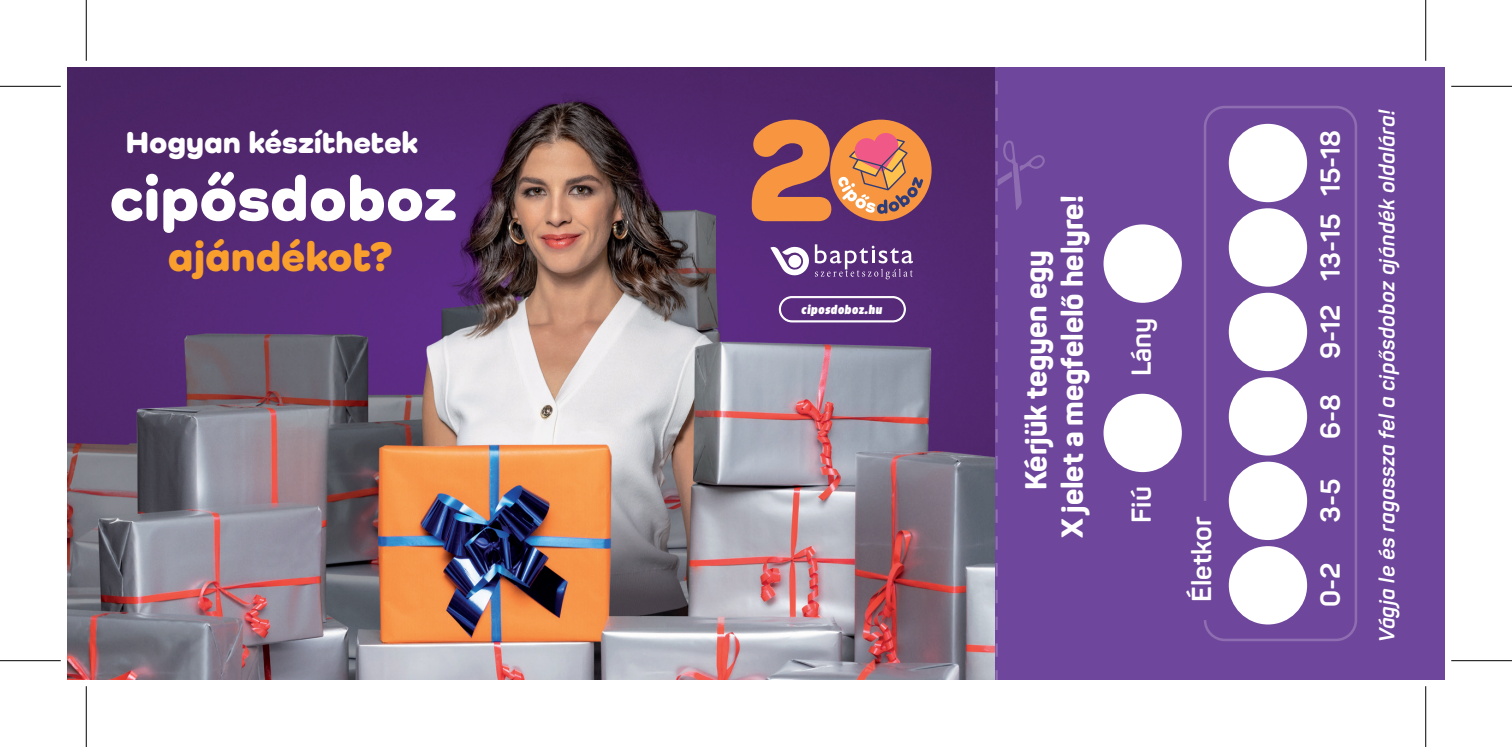
<style>
.page{position:relative;width:1512px;height:747px;background:#fff}
.page>*{position:absolute;margin:0;border:0;box-sizing:border-box;transform-origin:0 0}
.t1{font:800 64.8px "Como";color:#fff}
.t2{font:800 42.75px "Como";color:#f99f2d}
.t3{font:800 31.28px "Como";color:#fff}
.t4{font:800 29.93px/36.4px "Panton";color:#fff;text-align:center}
.t5{font:700 27px "Panton";color:#fff}
.t6{font:italic 700 21.38px "Panton";letter-spacing:.025em;color:#fff}
.t7{font:italic 900 13.5px "Urbana";letter-spacing:.05em;color:#fff}
</style>
<div class="page">
<img style="left:67px;top:67px;width:928px;height:612px">
<div style="left:995px;top:67px;width:450px;height:612px;background:#6e469c"></div>
<svg style="left:770px;top:246px;width:39px;height:30px"></svg>
<svg style="left:815px;top:244px;width:98px;height:35px;background:#775493"></svg>
<div style="left:788px;top:255px;width:13px;height:13px;background:#fff;border-radius:50%"></div>
<svg style="left:779px;top:296px;width:127px;height:26px;background:#724d91"></svg>
<div style="left:830px;top:120px;width:102px;height:101px;background:#f79540;border-radius:50%"></div>
<svg style="left:838px;top:133px;width:85px;height:81px"></svg>
<svg style="left:752px;top:120px;width:79px;height:101px;background:#c5744e"></svg>
<svg style="left:995px;top:67px;width:50px;height:612px"></svg>
<div style="left:1229px;top:546px;width:78px;height:78px;background:#fff;border-radius:39px"></div>
<div style="left:1229px;top:461px;width:78px;height:79px;background:#fff;border-radius:39px"></div>
<div style="left:1229px;top:377px;width:78px;height:78px;background:#fff;border-radius:39px"></div>
<div style="left:1229px;top:293px;width:78px;height:78px;background:#fff;border-radius:39px"></div>
<div style="left:1229px;top:208px;width:78px;height:78px;background:#fff;border-radius:39px"></div>
<div style="left:1229px;top:124px;width:78px;height:78px;background:#fff;border-radius:39px"></div>
<div style="left:1103px;top:224px;width:79px;height:79px;background:#fff;border-radius:39px"></div>
<div style="left:1103px;top:394px;width:79px;height:78px;background:#fff;border-radius:39px"></div>
<div style="left:1204px;top:106px;width:153px;height:535px;border:3px solid #8e6db0;border-radius:20px"></div>
<hr style="left:0;top:86px;width:61px;height:1px;background:#000">
<hr style="left:1451px;top:86px;width:61px;height:1px;background:#000">
<hr style="left:0;top:660px;width:61px;height:1px;background:#000">
<hr style="left:1451px;top:660px;width:61px;height:1px;background:#000">
<hr style="left:86px;top:0;width:1px;height:61px;background:#000">
<hr style="left:86px;top:686px;width:1px;height:61px;background:#000">
<hr style="left:1425px;top:0;width:1px;height:61px;background:#000">
<hr style="left:1425px;top:686px;width:1px;height:61px;background:#000">
<h3 class="t3" style="left:126px;top:123px;width:294px">Hogyan készíthetek</h3>
<h1 class="t1" style="left:109px;top:158px;width:349px">cipősdoboz</h1>
<h2 class="t2" style="left:168px;top:230px;width:226px">ajándékot?</h2>
<p class="t7" style="left:802px;top:301px;width:82px">ciposdoboz.hu</p>
<h3 class="t4" style="left:1017px;top:538px;width:344px;rotate:-90deg">Kérjük tegyen egy<br>X jelet a megfelelő helyre!</h3>
<p class="t5" style="left:1124px;top:376px;width:60px;rotate:-90deg">Lány</p>
<p class="t5" style="left:1124px;top:522px;width:38px;rotate:-90deg">Fiú</p>
<p class="t5" style="left:1185px;top:601px;width:87px;rotate:-90deg">Életkor</p>
<p class="t5" style="left:1313px;top:359px;width:231px;rotate:-90deg">9-12 13-15 15-18</p>
<p class="t5" style="left:1313px;top:439px;width:47px;rotate:-90deg">6-8</p>
<p class="t5" style="left:1313px;top:522px;width:45px;rotate:-90deg">3-5</p>
<p class="t5" style="left:1313px;top:607px;width:46px;rotate:-90deg">0-2</p>
<p class="t6" style="left:1374px;top:642px;width:534px;rotate:-90deg">Vágja le és ragassza fel a cipősdoboz ajándék oldalára!</p>
</div>
